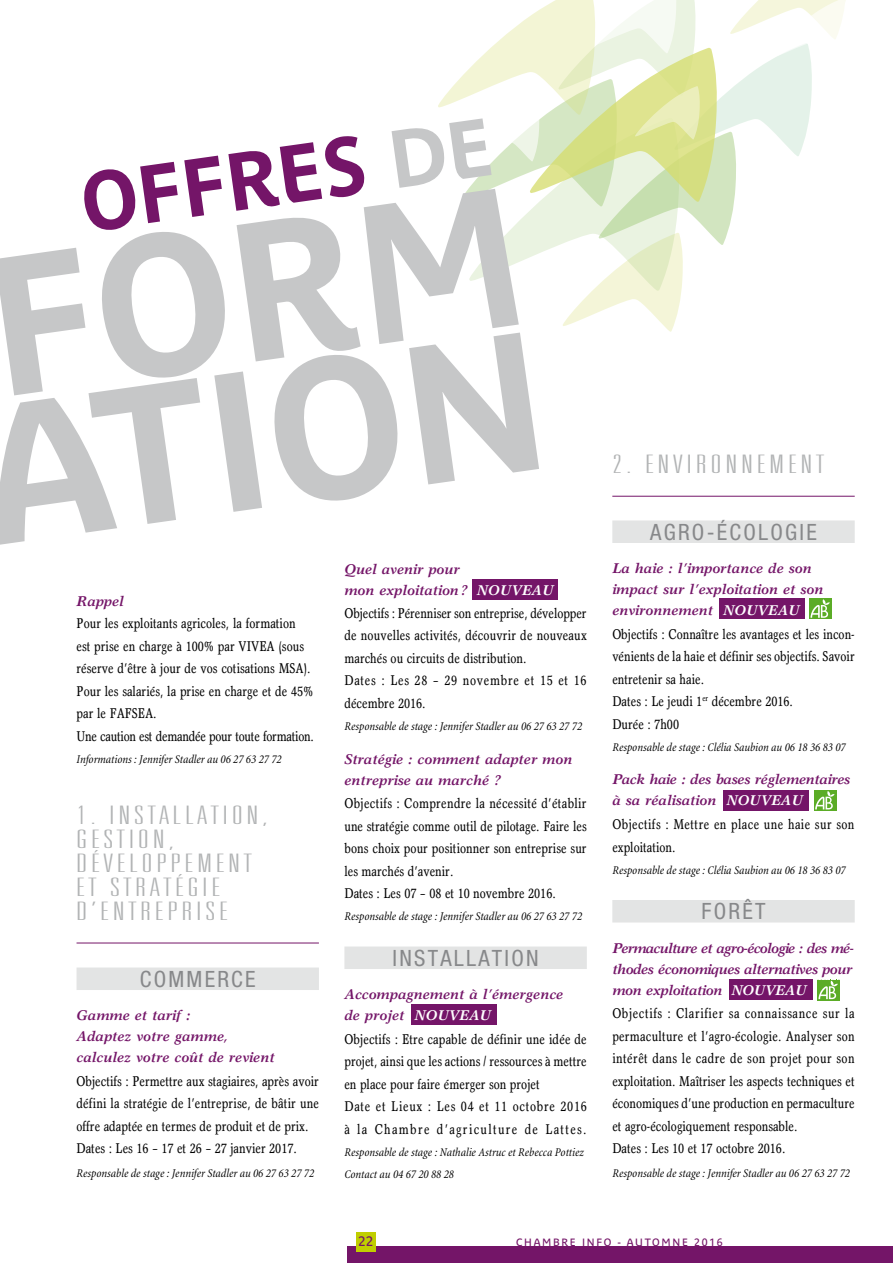
<style>
.page{position:relative;width:893px;height:1263px;background:#fff}
.page>*{position:absolute;margin:0;border:0;box-sizing:border-box;transform-origin:0 0}
.t1{font:700 195px/145.8px "Parisine Plus Ptf";color:#c6c7c8;scale:.95 1}
.t2{font:700 81px "Parisine Plus Ptf";color:#741568;scale:.95 1}
.t3{font:100 ultra-condensed 25.5px/24px "Univers";letter-spacing:.1em;color:#b1b3b4;scale:1.71 1}
.t4{font:condensed 22.5px "Helvetica Neue";letter-spacing:.1em;color:#87888a}
.t5{font:condensed 14.25px/22.5px "Garth Graphic";color:#000}
.t6{font:italic 700 14.25px/21px "Garth Graphic";color:#741568}
.t7{font:italic 700 14.25px/21px "Garth Graphic";letter-spacing:-.02em;color:#741568}
.t8{font:condensed 14.25px/22.5px "Garth Graphic";letter-spacing:.025em;color:#000}
.t9{font:13.5px "Parisine Plus Ptf";color:#741568}
.t10{font:italic condensed 12px/21.6px "Minion";color:#000}
.t11{font:10.5px "Parisine Plus Ptf";letter-spacing:.16em;color:#741568}
.s1{color:#c6c7c8}
.s2{color:#fff}
</style>
<div class="page">
<div style="left:347px;top:1246px;width:546px;height:17px;background:#741568"></div>
<div style="left:356px;top:1232px;width:20px;height:19px;background:#c0ce00"></div>
<div style="left:472px;top:579px;width:86px;height:20px;background:#741568"></div>
<div style="left:719px;top:599px;width:85px;height:20px;background:#741568"></div>
<div style="left:723px;top:790px;width:86px;height:20px;background:#741568"></div>
<div style="left:729px;top:980px;width:83px;height:20px;background:#741568"></div>
<div style="left:411px;top:1004px;width:86px;height:21px;background:#741568"></div>
<hr style="left:77px;top:943px;width:242px;height:1px;background:#741568">
<div style="left:77px;top:967px;width:242px;height:23px;background:#e3e4e4"></div>
<div style="left:344px;top:946px;width:243px;height:23px;background:#e3e4e4"></div>
<div style="left:612px;top:520px;width:243px;height:23px;background:#e3e4e4"></div>
<div style="left:612px;top:900px;width:243px;height:22px;background:#e3e4e4"></div>
<hr style="left:612px;top:496px;width:243px;height:1px;background:#741568">
<svg style="left:438px;top:0;width:408px;height:332px"></svg>
<div style="left:809px;top:598px;width:23px;height:21px;background:#5bac26"></div>
<svg style="left:810px;top:599px;width:20px;height:19px"></svg>
<div style="left:813px;top:790px;width:23px;height:20px;background:#5bac26"></div>
<svg style="left:815px;top:791px;width:19px;height:18px"></svg>
<div style="left:817px;top:980px;width:23px;height:20px;background:#5bac26"></div>
<svg style="left:818px;top:981px;width:20px;height:18px"></svg>
<h2 class="t2" style="left:73px;top:144px;width:437px;rotate:-8deg">OFFRES <span class="s1">DE</span></h2>
<h1 class="t1" style="left:-49px;top:243px;width:597px;rotate:-8deg">FORM<br>ATION</h1>
<p class="t6" style="left:77px;top:590px;width:49px">Rappel</p>
<p class="t5" style="left:77px;top:612px;width:239px">Pour les exploitants agricoles, la formation<br>est prise en charge à 100% par VIVEA (sous réserve d’être à jour de vos cotisations MSA).<br>Pour les salariés, la prise en charge et de 45% par le FAFSEA.<br>Une caution est demandée pour toute formation.</p>
<p class="t10" style="left:77px;top:748px;width:207px">Informations : Jennifer Stadler au 06 27 63 27 72</p>
<h3 class="t3" style="left:77px;top:803px;width:113px">1. INSTALLATION,<br>GESTION,<br>DÉVELOPPEMENT<br>ET STRATÉGIE<br>D’ENTREPRISE</h3>
<h3 class="t4" style="left:140px;top:966px;width:117px">COMMERCE</h3>
<p class="t6" style="left:77px;top:1005px;width:200px">Gamme et tarif :<br>Adaptez votre gamme, calculez votre coût de revient</p>
<p class="t5" style="left:77px;top:1069px;width:244px">Objectifs : Permettre aux stagiaires, après avoir défini la stratégie de l’entreprise, de bâtir une offre adaptée en termes de produit et de prix.<br>Dates : Les 16 – 17 et 26 – 27 janvier 2017.</p>
<p class="t10" style="left:77px;top:1163px;width:239px">Responsable de stage : Jennifer Stadler au 06 27 63 27 72</p>
<p class="t6" style="left:344px;top:558px;width:211px">Quel avenir pour<br>mon exploitation? <span class="s2">NOUVEAU</span></p>
<p class="t5" style="left:344px;top:601px;width:244px">Objectifs : Pérenniser son entreprise, développer de nouvelles activités, découvrir de nouveaux marchés ou circuits de distribution.<br>Dates : Les 28 – 29 novembre et 15 et 16 décembre 2016.</p>
<p class="t10" style="left:344px;top:716px;width:239px">Responsable de stage : Jennifer Stadler au 06 27 63 27 72</p>
<p class="t6" style="left:344px;top:748px;width:229px">Stratégie : comment adapter mon entreprise au marché ?</p>
<p class="t5" style="left:344px;top:792px;width:244px">Objectifs : Comprendre la nécessité d’établir une stratégie comme outil de pilotage. Faire les bons choix pour positionner son entreprise sur les marchés d’avenir.<br>Dates : Les 07 – 08 et 10 novembre 2016.</p>
<p class="t10" style="left:344px;top:906px;width:239px">Responsable de stage : Jennifer Stadler au 06 27 63 27 72</p>
<h3 class="t4" style="left:393px;top:945px;width:148px">INSTALLATION</h3>
<p class="t6" style="left:344px;top:984px;width:220px">Accompagnement à l’émergence de projet <span class="s2">NOUVEAU</span></p>
<p class="t5" style="left:344px;top:1027px;width:244px">Objectifs : Etre capable de définir une idée de projet, ainsi que les actions / ressources à mettre en place pour faire émerger son projet<br>Date et Lieux : Les 04 et 11 octobre 2016 à la Chambre d’agriculture de Lattes.</p>
<p class="t10" style="left:344px;top:1142px;width:241px">Responsable de stage : Nathalie Astruc et Rebecca Pottiez<br>Contact au 04 67 20 88 28</p>
<h3 class="t3" style="left:612px;top:452px;width:59px">2. ENVIRONNEMENT</h3>
<h3 class="t4" style="left:650px;top:519px;width:166px">AGRO-ÉCOLOGIE</h3>
<p class="t6" style="left:612px;top:558px;width:213px">La haie : l’importance de son impact sur l’exploitation et son environnement <span class="s2">Nouveau</span></p>
<p class="t5" style="left:612px;top:622px;width:244px">Objectifs : Connaître les avantages et les incon&shy;vénients de la haie et définir ses objectifs. Savoir entretenir sa haie.<br>Dates : Le jeudi 1<sup>er</sup> décembre 2016.<br>Durée : 7h00</p>
<p class="t10" style="left:612px;top:736px;width:235px">Responsable de stage : Clélia Saubion au 06 18 36 83 07</p>
<p class="t7" style="left:612px;top:769px;width:239px">Pack haie : des bases réglementaires à sa réalisation <span class="s2">Nouveau</span></p>
<p class="t8" style="left:612px;top:813px;width:244px">Objectifs : Mettre en place une haie sur son exploitation.</p>
<p class="t10" style="left:612px;top:859px;width:235px">Responsable de stage : Clélia Saubion au 06 18 36 83 07</p>
<h3 class="t4" style="left:701px;top:898px;width:66px">FORÊT</h3>
<p class="t6" style="left:612px;top:937px;width:243px;text-align:justify">Permaculture et agro-écologie : des mé&shy;thodes économiques alternatives pour mon exploitation <span class="s2">Nouveau</span></p>
<p class="t5" style="left:612px;top:1002px;width:244px">Objectifs : Clarifier sa connaissance sur la permaculture et l’agro-écologie. Analyser son intérêt dans le cadre de son projet pour son exploitation. Maîtriser les aspects techniques et économiques d’une production en permaculture et agro-écologiquement responsable.<br>Dates : Les 10 et 17 octobre 2016.</p>
<p class="t10" style="left:612px;top:1163px;width:239px">Responsable de stage : Jennifer Stadler au 06 27 63 27 72</p>
<p class="t9" style="left:358px;top:1231px;width:17px">22</p>
<p class="t11" style="left:516px;top:1234px;width:208px">CHAMBRE INFO - AUTOMNE 2016</p>
</div>
